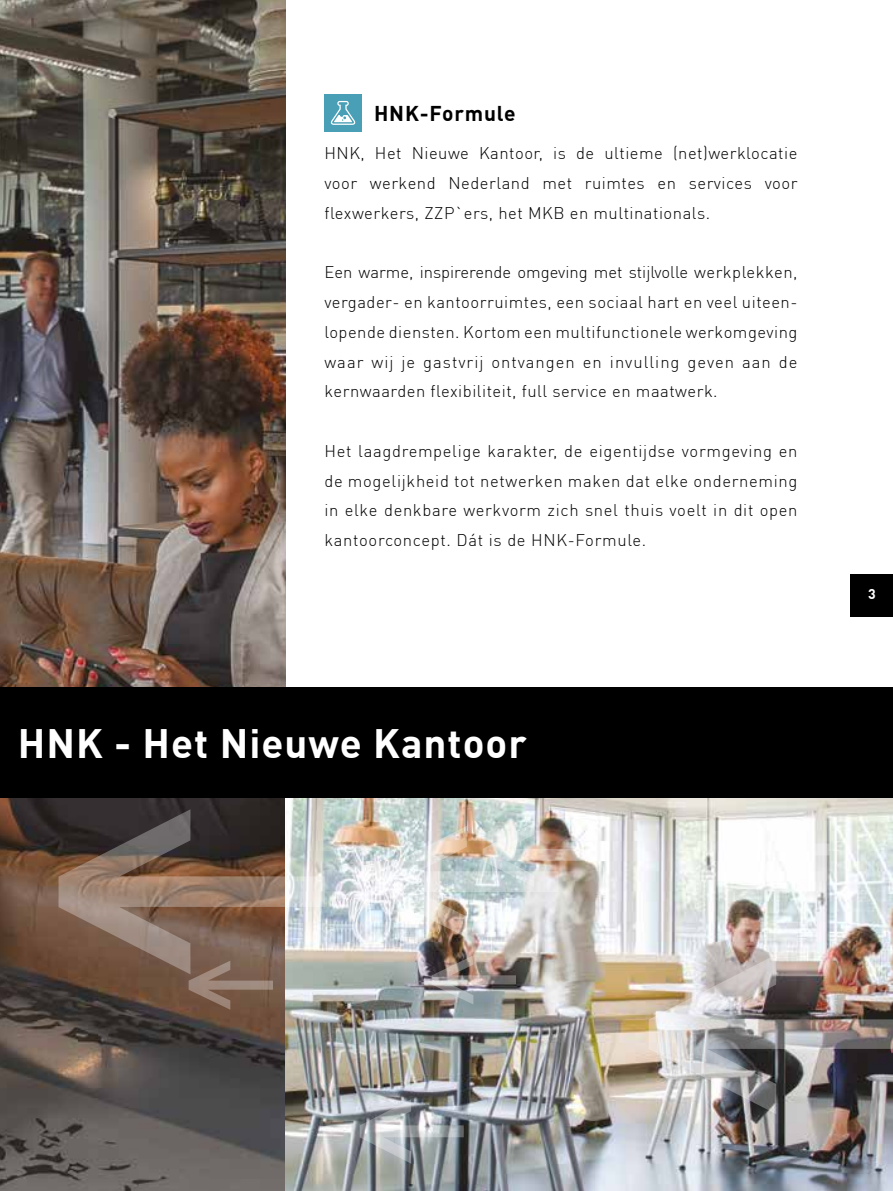
<style>
.page{position:relative;width:893px;height:1191px;background:#fff}
.page>*{position:absolute;margin:0;border:0;box-sizing:border-box;transform-origin:0 0}
.t1{font:700 40.25px "DIN Pro";letter-spacing:.025em;color:#fff}
.t2{font:700 21px "DIN Pro";letter-spacing:.04em;color:#000}
.t3{font:300 16.62px/29.8px "DIN Pro";letter-spacing:.03em;color:#000;text-align:justify}
.t4{font:700 14px "DIN Pro";color:#fff}
</style>
<div class="page">
<img style="left:0;top:0;width:285px;height:1191px">
<img style="left:285px;top:797px;width:608px;height:394px">
<svg style="left:189px;top:974px;width:84px;height:35px;background:#846a5a"></svg>
<img style="left:649px;top:954px;width:244px;height:160px">
<svg style="left:726px;top:817px;width:104px;height:64px"></svg>
<img style="left:432px;top:955px;width:84px;height:49px">
<img style="left:377px;top:822px;width:210px;height:115px">
<svg style="left:360px;top:1099px;width:104px;height:64px;background:#9ea3a7"></svg>
<svg style="left:59px;top:809px;width:266px;height:165px;background:#7f6d61"></svg>
<div style="left:0;top:687px;width:893px;height:110px;background:#000"></div>
<div style="left:851px;top:574px;width:42px;height:42px;background:#000"></div>
<div style="left:324px;top:94px;width:38px;height:37px;background:#49a0b6"></div>
<svg style="left:331px;top:101px;width:24px;height:24px"></svg>
<p class="t2" style="left:374px;top:99px;width:143px">HNK-Formule</p>
<p class="t3" style="left:324px;top:138px;width:474px">HNK, Het Nieuwe Kantoor, is de ultieme (net)werklocatie voor werkend Nederland met ruimtes en services voor flexwerkers, ZZP`ers, het MKB en multinationals.</p>
<p class="t3" style="left:324px;top:257px;width:475px">Een warme, inspirerende omgeving met stijlvolle werkplekken, vergader- en kantoorruimtes, een sociaal hart en veel uiteen&shy;lopende diensten. Kortom een multifunctionele werkomgeving waar wij je gastvrij ontvangen en invulling geven aan de kernwaarden flexibiliteit, full service en maatwerk.</p>
<p class="t3" style="left:324px;top:436px;width:475px">Het laagdrempelige karakter, de eigentijdse vormgeving en de mogelijkheid tot netwerken maken dat elke onderneming in elke denkbare werkvorm zich snel thuis voelt in dit open kantoorconcept. Dát is de HNK-Formule.</p>
<h1 class="t1" style="left:18px;top:717px;width:510px">HNK - Het Nieuwe Kantoor</h1>
<p class="t4" style="left:868px;top:585px;width:9px">3</p>
</div>
